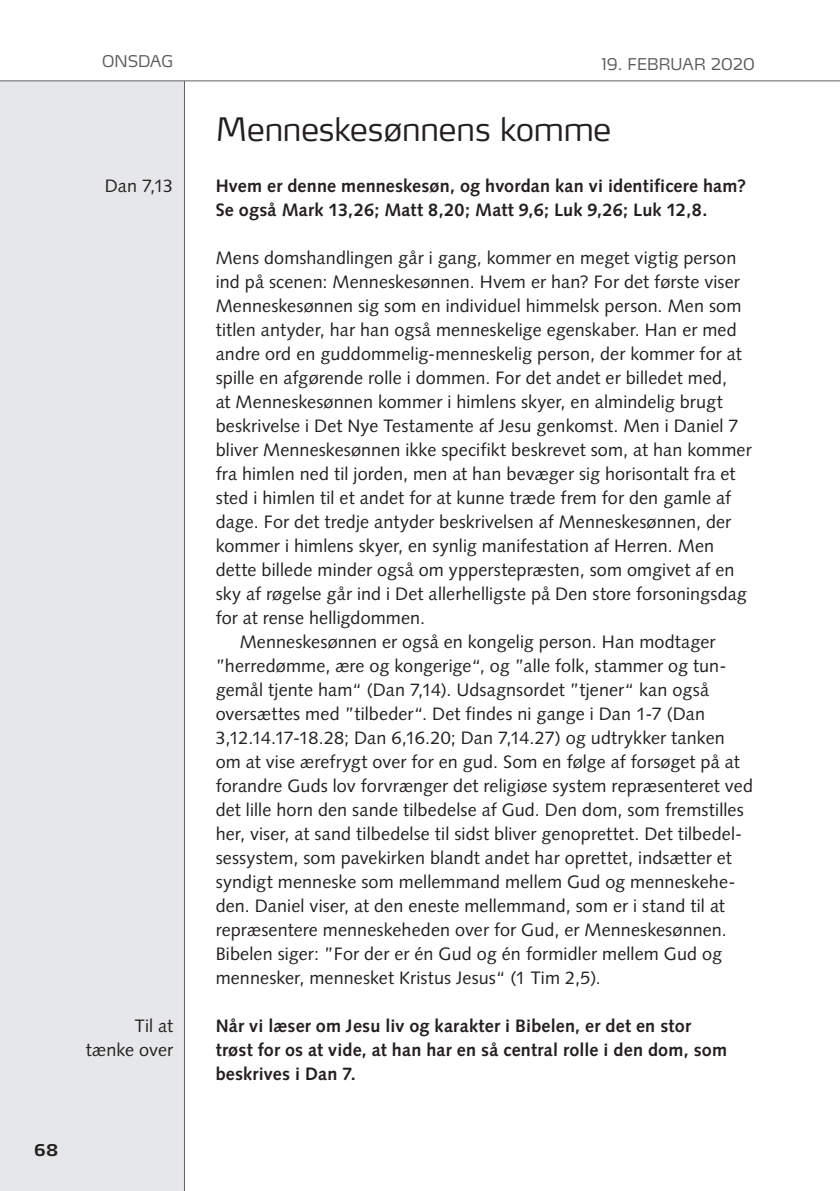
<style>
.page{position:relative;width:840px;height:1191px;background:#fff}
.page>*{position:absolute;margin:0;border:0;box-sizing:border-box;transform-origin:0 0}
.t1{font:300 32px "Max LF";letter-spacing:-.005em;color:#231f20}
.t2{font:18px/24px "Syntax LT Std";letter-spacing:.005em;color:#231f20;text-align:right}
.t3{font:700 18px/24px "Syntax LT Std";letter-spacing:.01em;color:#231f20}
.t4{font:300 16px "Max LF";color:#57585a}
.t5{font:700 16px "Max LF";color:#231f20}
</style>
<div class="page">
<div style="left:0;top:0;width:184px;height:1191px;background:#e6e7e9"></div>
<hr style="left:184px;top:0;width:1px;height:1191px;background:#636366">
<div style="left:0;top:0;width:839px;height:81px;background:#fff"></div>
<hr style="left:0;top:80px;width:839px;height:1px;background:#636366">
<p class="t4" style="left:102px;top:51px;width:72px">ONSDAG</p>
<p class="t2" style="left:105px;top:174px;width:70px">Dan 7,13</p>
<p class="t2" style="left:86px;top:1014px;width:89px">Til at tænke over</p>
<p class="t5" style="left:34px;top:1140px;width:26px">68</p>
<p class="t4" style="left:601px;top:54px;width:155px">19. FEBRUAR 2020</p>
<h1 class="t1" style="left:215px;top:109px;width:397px">Menneskesønnens komme</h1>
<p class="t3" style="left:215px;top:174px;width:531px">Hvem er denne menneskesøn, og hvordan kan vi identificere ham?<br>Se også Mark 13,26; Matt 8,20; Matt 9,6; Luk 9,26; Luk 12,8.</p>
<p class="t2" style="left:215px;top:246px;width:522px">Mens domshandlingen går i gang, kommer en meget vigtig person</p>
<p class="t2" style="left:215px;top:270px;width:525px">ind på scenen: Menneskesønnen. Hvem er han? For det første viser</p>
<p class="t2" style="left:215px;top:294px;width:527px">Menneskesønnen sig som en individuel himmelsk person. Men som</p>
<p class="t2" style="left:215px;top:318px;width:522px">titlen antyder, har han også menneskelige egenskaber. Han er med</p>
<p class="t2" style="left:215px;top:342px;width:527px">andre ord en guddommelig-menneskelig person, der kommer for at</p>
<p class="t2" style="left:215px;top:366px;width:512px">spille en afgørende rolle i dommen. For det andet er billedet med,</p>
<p class="t2" style="left:215px;top:390px;width:508px">at Menneskesønnen kommer i himlens skyer, en almindelig brugt</p>
<p class="t2" style="left:215px;top:414px;width:524px">beskrivelse i Det Nye Testamente af Jesu genkomst. Men i Daniel 7</p>
<p class="t2" style="left:215px;top:438px;width:537px">bliver Menneskesønnen ikke specifikt beskrevet som, at han kommer</p>
<p class="t2" style="left:215px;top:462px;width:521px">fra himlen ned til jorden, men at han bevæger sig horisontalt fra et</p>
<p class="t2" style="left:215px;top:486px;width:516px">sted i himlen til et andet for at kunne træde frem for den gamle af</p>
<p class="t2" style="left:215px;top:510px;width:517px">dage. For det tredje antyder beskrivelsen af Menneskesønnen, der</p>
<p class="t2" style="left:215px;top:534px;width:500px">kommer i himlens skyer, en synlig manifestation af Herren. Men</p>
<p class="t2" style="left:215px;top:558px;width:520px">dette billede minder også om ypperstepræsten, som omgivet af en</p>
<p class="t2" style="left:215px;top:582px;width:532px">sky af røgelse går ind i Det allerhelligste på Den store forsoningsdag</p>
<p class="t2" style="left:215px;top:606px;width:211px">for at rense helligdommen.</p>
<p class="t2" style="left:239px;top:630px;width:477px">Menneskesønnen er også en kongelig person. Han modtager</p>
<p class="t2" style="left:215px;top:654px;width:512px">”herredømme, ære og kongerige“, og ”alle folk, stammer og tun-</p>
<p class="t2" style="left:215px;top:678px;width:494px">gemål tjente ham“ (Dan 7,14). Udsagnsordet ”tjener“ kan også</p>
<p class="t2" style="left:215px;top:702px;width:490px">oversættes med ”tilbeder“. Det findes ni gange i Dan 1-7 (Dan</p>
<p class="t2" style="left:215px;top:726px;width:510px">3,12.14.17-18.28; Dan 6,16.20; Dan 7,14.27) og udtrykker tanken</p>
<p class="t2" style="left:215px;top:750px;width:525px">om at vise ærefrygt over for en gud. Som en følge af forsøget på at</p>
<p class="t2" style="left:215px;top:774px;width:538px">forandre Guds lov forvrænger det religiøse system repræsenteret ved</p>
<p class="t2" style="left:215px;top:798px;width:529px">det lille horn den sande tilbedelse af Gud. Den dom, som fremstilles</p>
<p class="t2" style="left:215px;top:822px;width:527px">her, viser, at sand tilbedelse til sidst bliver genoprettet. Det tilbedel-</p>
<p class="t2" style="left:215px;top:846px;width:517px">sessystem, som pavekirken blandt andet har oprettet, indsætter et</p>
<p class="t2" style="left:215px;top:870px;width:521px">syndigt menneske som mellemmand mellem Gud og menneskehe-</p>
<p class="t2" style="left:215px;top:894px;width:510px">den. Daniel viser, at den eneste mellemmand, som er i stand til at</p>
<p class="t2" style="left:215px;top:918px;width:512px">repræsentere menneskeheden over for Gud, er Menneskesønnen.</p>
<p class="t2" style="left:215px;top:942px;width:508px">Bibelen siger: ”For der er én Gud og én formidler mellem Gud og</p>
<p class="t2" style="left:215px;top:966px;width:386px">mennesker, mennesket Kristus Jesus“ (1 Tim 2,5).</p>
<p class="t3" style="left:215px;top:1014px;width:512px">Når vi læser om Jesu liv og karakter i Bibelen, er det en stor trøst for os at vide, at han har en så central rolle i den dom, som beskrives i Dan 7.</p>
</div>
